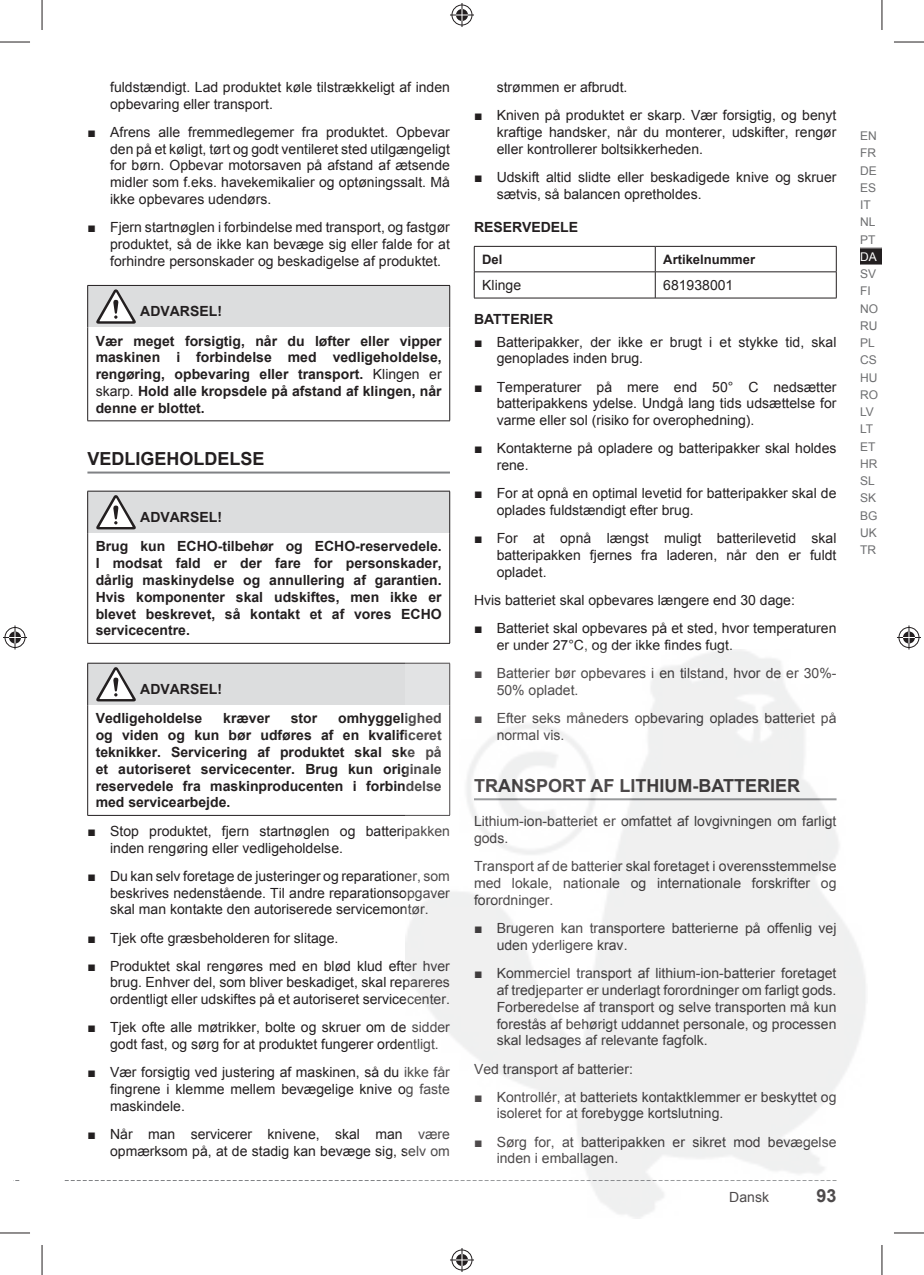
<style>
.page{position:relative;width:924px;height:1275px;background:#fff}
.page>*{position:absolute;margin:0;border:0;box-sizing:border-box;transform-origin:0 0}
.t1{font:700 18px "Arial";color:#231f20}
.t2{font:14px/16.8px "Arial";color:#231f20}
.t3{font:700 14px/16.8px "Arial";color:#231f20}
.t4{font:700 13px "Arial";color:#231f20}
.t5{font:12px/17.2px "Arial";color:#6d6e70}
.t6{font:12px "Arial";color:#fff}
.s1{font-weight:400}
</style>
<div class="page">
<div style="left:859px;top:248px;width:22px;height:17px;background:#231f20"></div>
<svg style="left:860px;top:247px;width:21px;height:1px"></svg>
<svg style="left:859px;top:264px;width:22px;height:1px"></svg>
<svg style="left:65px;top:1180px;width:340px;height:1px"></svg>
<hr style="left:87px;top:471px;width:363px;height:2px;background:#808285">
<div style="left:88px;top:285px;width:361px;height:42px;background:#dcddde"></div>
<hr style="left:87px;top:285px;width:363px;height:1px;background:#231f20">
<hr style="left:87px;top:286px;width:1px;height:41px;background:#231f20">
<hr style="left:449px;top:286px;width:1px;height:41px;background:#231f20">
<hr style="left:87px;top:327px;width:1px;height:93px;background:#231f20">
<hr style="left:449px;top:327px;width:1px;height:93px;background:#231f20">
<hr style="left:87px;top:420px;width:363px;height:1px;background:#231f20">
<svg style="left:96px;top:289px;width:40px;height:35px"></svg>
<div style="left:88px;top:491px;width:361px;height:42px;background:#dcddde"></div>
<hr style="left:87px;top:491px;width:363px;height:1px;background:#231f20">
<hr style="left:87px;top:491px;width:1px;height:42px;background:#231f20">
<hr style="left:449px;top:491px;width:1px;height:42px;background:#231f20">
<hr style="left:87px;top:533px;width:1px;height:110px;background:#231f20">
<hr style="left:449px;top:533px;width:1px;height:110px;background:#231f20">
<hr style="left:87px;top:643px;width:363px;height:1px;background:#231f20">
<svg style="left:96px;top:495px;width:40px;height:34px"></svg>
<div style="left:88px;top:663px;width:361px;height:42px;background:#dcddde"></div>
<hr style="left:87px;top:663px;width:363px;height:1px;background:#231f20">
<hr style="left:87px;top:663px;width:1px;height:42px;background:#231f20">
<hr style="left:87px;top:705px;width:1px;height:110px;background:#231f20">
<hr style="left:87px;top:815px;width:363px;height:1px;background:#231f20">
<svg style="left:96px;top:667px;width:40px;height:34px"></svg>
<hr style="left:474px;top:298px;width:362px;height:1px;background:#231f20">
<hr style="left:474px;top:246px;width:181px;height:1px;background:#231f20">
<hr style="left:655px;top:246px;width:181px;height:1px;background:#231f20">
<hr style="left:474px;top:271px;width:181px;height:1px;background:#231f20">
<svg style="left:473px;top:247px;width:1px;height:51px"></svg>
<hr style="left:655px;top:271px;width:181px;height:1px;background:#231f20">
<svg style="left:654px;top:247px;width:1px;height:51px"></svg>
<svg style="left:835px;top:247px;width:1px;height:51px"></svg>
<hr style="left:0;top:42px;width:30px;height:1px;background:#231f20">
<hr style="left:893px;top:42px;width:30px;height:1px;background:#231f20">
<hr style="left:0;top:1232px;width:30px;height:1px;background:#231f20">
<hr style="left:893px;top:1232px;width:30px;height:1px;background:#231f20">
<hr style="left:42px;top:0;width:1px;height:30px;background:#231f20">
<hr style="left:42px;top:1245px;width:1px;height:30px;background:#231f20">
<hr style="left:881px;top:0;width:1px;height:30px;background:#231f20">
<hr style="left:881px;top:1245px;width:1px;height:30px;background:#231f20">
<svg style="left:450px;top:3px;width:24px;height:24px"></svg>
<svg style="left:450px;top:1248px;width:24px;height:24px"></svg>
<svg style="left:3px;top:625px;width:24px;height:24px"></svg>
<svg style="left:897px;top:625px;width:23px;height:24px"></svg>
<img style="left:405px;top:649px;width:461px;height:569px">
<p class="t2" style="left:110px;top:79px;width:341px">fuldstændigt. Lad produktet køle tilstrækkeligt af inden opbevaring eller transport.</p>
<p class="t2" style="left:110px;top:124px;width:341px;text-align:justify;text-indent:-23px">■ Afrens alle fremmedlegemer fra produktet. Opbevar den på et køligt, tørt og godt ventileret sted utilgængeligt for børn. Opbevar motorsaven på afstand af ætsende midler som f.eks. havekemikalier og optøningssalt. Må ikke opbevares udendørs.</p>
<p class="t2" style="left:110px;top:219px;width:341px;text-align:justify;text-indent:-23px">■ Fjern startnøglen i forbindelse med transport, og fastgør produktet, så de ikke kan bevæge sig eller falde for at forhindre personskader og beskadigelse af produktet.</p>
<p class="t3" style="left:96px;top:296px;width:347px;line-height:29.6px;text-indent:45px">ADVARSEL!<br>Vær meget forsigtig, når du løfter eller vipper</p>
<p class="t3" style="left:96px;top:349px;width:347px;text-align:justify">maskinen i forbindelse med vedligeholdelse, rengøring, opbevaring eller transport. <span class="s1">Klingen er skarp.</span> Hold alle kropsdele på afstand af klingen, når denne er blottet.</p>
<p class="t1" style="left:87px;top:449px;width:179px">VEDLIGEHOLDELSE</p>
<p class="t3" style="left:96px;top:502px;width:347px;line-height:29.6px;text-indent:45px">ADVARSEL!<br>Brug kun ECHO-tilbehør og ECHO-reservedele.</p>
<p class="t3" style="left:96px;top:555px;width:347px;text-align:justify">I modsat fald er der fare for personskader, dårlig maskinydelse og annullering af garantien.<br>Hvis komponenter skal udskiftes, men ikke er blevet beskrevet, så kontakt et af vores ECHO servicecentre.</p>
<p class="t3" style="left:96px;top:674px;width:128px;line-height:29.6px;text-indent:45px">ADVARSEL!<br>Vedligeholdelse</p>
<p class="t3" style="left:96px;top:710px;width:347px;text-align:justify;text-indent:242px">omhyggelighed og viden og kun bør udføres af en kvalificeret teknikker. Servicering af produktet skal ske på et autoriseret servicecenter. Brug kun originale reservedele fra maskinproducenten i forbindelse med servicearbejde.</p>
<p class="t2" style="left:110px;top:822px;width:341px;text-indent:-23px">■ Stop produktet, fjern startnøglen og batteripakken inden rengøring eller vedligeholdelse.</p>
<p class="t2" style="left:110px;top:867px;width:341px;text-align:justify;text-indent:-23px">■ Du kan selv foretage de justeringer og reparationer, som beskrives nedenstående. Til andre reparationsopgaver skal man kontakte den autoriserede servicemontør.</p>
<p class="t2" style="left:87px;top:929px;width:252px">■ Tjek ofte græsbeholderen for slitage.</p>
<p class="t2" style="left:110px;top:957px;width:341px;text-align:justify;text-indent:-23px">■ Produktet skal rengøres med en blød klud efter hver brug. Enhver del, som bliver beskadiget, skal repareres ordentligt eller udskiftes på et autoriseret servicecenter.</p>
<p class="t2" style="left:110px;top:1019px;width:341px;text-indent:-23px">■ Tjek ofte alle møtrikker, bolte og skruer om de sidder godt fast, og sørg for at produktet fungerer ordentligt.</p>
<p class="t2" style="left:110px;top:1064px;width:341px;text-align:justify;text-indent:-23px">■ Vær forsigtig ved justering af maskinen, så du ikke får fingrene i klemme mellem bevægelige knive og faste maskindele.</p>
<p class="t2" style="left:87px;top:1126px;width:364px;text-align:right">■ Når man servicerer knivene, skal man være opmærksom på, at de stadig kan bevæge sig, selv om</p>
<p class="t3" style="left:223px;top:710px;width:48px">kræver</p>
<p class="t3" style="left:291px;top:710px;width:28px">stor</p>
<p class="t2" style="left:496px;top:79px;width:132px">strømmen er afbrudt.</p>
<p class="t2" style="left:496px;top:107px;width:341px;text-align:justify;text-indent:-23px">■ Kniven på produktet er skarp. Vær forsigtig, og benyt kraftige handsker, når du monterer, udskifter, rengør eller kontrollerer boltsikkerheden.</p>
<p class="t2" style="left:496px;top:169px;width:341px;text-indent:-23px">■ Udskift altid slidte eller beskadigede knive og skruer sætvis, så balancen opretholdes.</p>
<p class="t3" style="left:474px;top:219px;width:105px">RESERVEDELE</p>
<p class="t4" style="left:482px;top:252px;width:22px">Del</p>
<p class="t4" style="left:663px;top:252px;width:93px">Artikelnummer</p>
<p class="t2" style="left:482px;top:277px;width:40px">Klinge</p>
<p class="t2" style="left:663px;top:277px;width:72px">681938001</p>
<p class="t3" style="left:474px;top:311px;width:81px">BATTERIER</p>
<p class="t2" style="left:496px;top:333px;width:341px;text-indent:-23px">■ Batteripakker, der ikke er brugt i et stykke tid, skal genoplades inden brug.</p>
<p class="t2" style="left:496px;top:378px;width:341px;text-align:justify;text-indent:-23px">■ Temperaturer på mere end 50° C nedsætter batteripakkens ydelse. Undgå lang tids udsættelse for varme eller sol (risiko for overophedning).</p>
<p class="t2" style="left:496px;top:440px;width:341px;text-indent:-23px">■ Kontakterne på opladere og batteripakker skal holdes rene.</p>
<p class="t2" style="left:496px;top:485px;width:341px;text-indent:-23px">■ For at opnå en optimal levetid for batteripakker skal de oplades fuldstændigt efter brug.</p>
<p class="t2" style="left:496px;top:530px;width:341px;text-align:justify;text-indent:-23px">■ For at opnå længst muligt batterilevetid skal batteripakken fjernes fra laderen, når den er fuldt opladet.</p>
<p class="t2" style="left:474px;top:592px;width:322px">Hvis batteriet skal opbevares længere end 30 dage:</p>
<p class="t2" style="left:496px;top:620px;width:341px;text-indent:-23px">■ Batteriet skal opbevares på et sted, hvor temperaturen er under 27°C, og der ikke findes fugt.</p>
<p class="t2" style="left:496px;top:665px;width:341px;text-indent:-23px">■ Batterier bør opbevares i en tilstand, hvor de er 30%-<br>50% opladet.</p>
<p class="t2" style="left:496px;top:710px;width:341px;text-indent:-23px">■ Efter seks måneders opbevaring oplades batteriet på normal vis.</p>
<p class="t1" style="left:474px;top:775px;width:327px">TRANSPORT AF LITHIUM-BATTERIER</p>
<p class="t2" style="left:474px;top:813px;width:364px">Lithium-ion-batteriet er omfattet af lovgivningen om farligt gods.</p>
<p class="t2" style="left:474px;top:858px;width:364px;text-align:justify">Transport af de batterier skal foretaget i overensstemmelse med lokale, nationale og internationale forskrifter og forordninger.</p>
<p class="t2" style="left:496px;top:920px;width:341px;text-indent:-23px">■ Brugeren kan transportere batterierne på offenlig vej uden yderligere krav.</p>
<p class="t2" style="left:496px;top:965px;width:341px;text-align:justify;text-indent:-23px">■ Kommerciel transport af lithium-ion-batterier foretaget af tredjeparter er underlagt forordninger om farligt gods.<br>Forberedelse af transport og selve transporten må kun forestås af behørigt uddannet personale, og processen skal ledsages af relevante fagfolk.</p>
<p class="t2" style="left:474px;top:1060px;width:160px">Ved transport af batterier:</p>
<p class="t2" style="left:496px;top:1088px;width:341px;text-indent:-23px">■ Kontrollér, at batteriets kontaktklemmer er beskyttet og isoleret for at forebygge kortslutning.</p>
<p class="t2" style="left:496px;top:1133px;width:341px;text-indent:-23px">■ Sørg for, at batteripakken er sikret mod bevægelse inden i emballagen.</p>
<p class="t2" style="left:729px;top:1188px;width:41px">Dansk</p>
<p class="t1" style="left:816px;top:1185px;width:22px">93</p>
<p class="t5" style="left:859px;top:127px;width:18px">EN<br>FR<br>DE<br>ES<br>IT<br>NL<br>PT</p>
<p class="t6" style="left:859px;top:250px;width:18px">DA</p>
<p class="t5" style="left:859px;top:265px;width:19px">SV<br>FI<br>NO<br>RU<br>PL<br>CS<br>HU<br>RO<br>LV<br>LT<br>ET<br>HR<br>SL<br>SK<br>BG<br>UK<br>TR</p>
</div>
